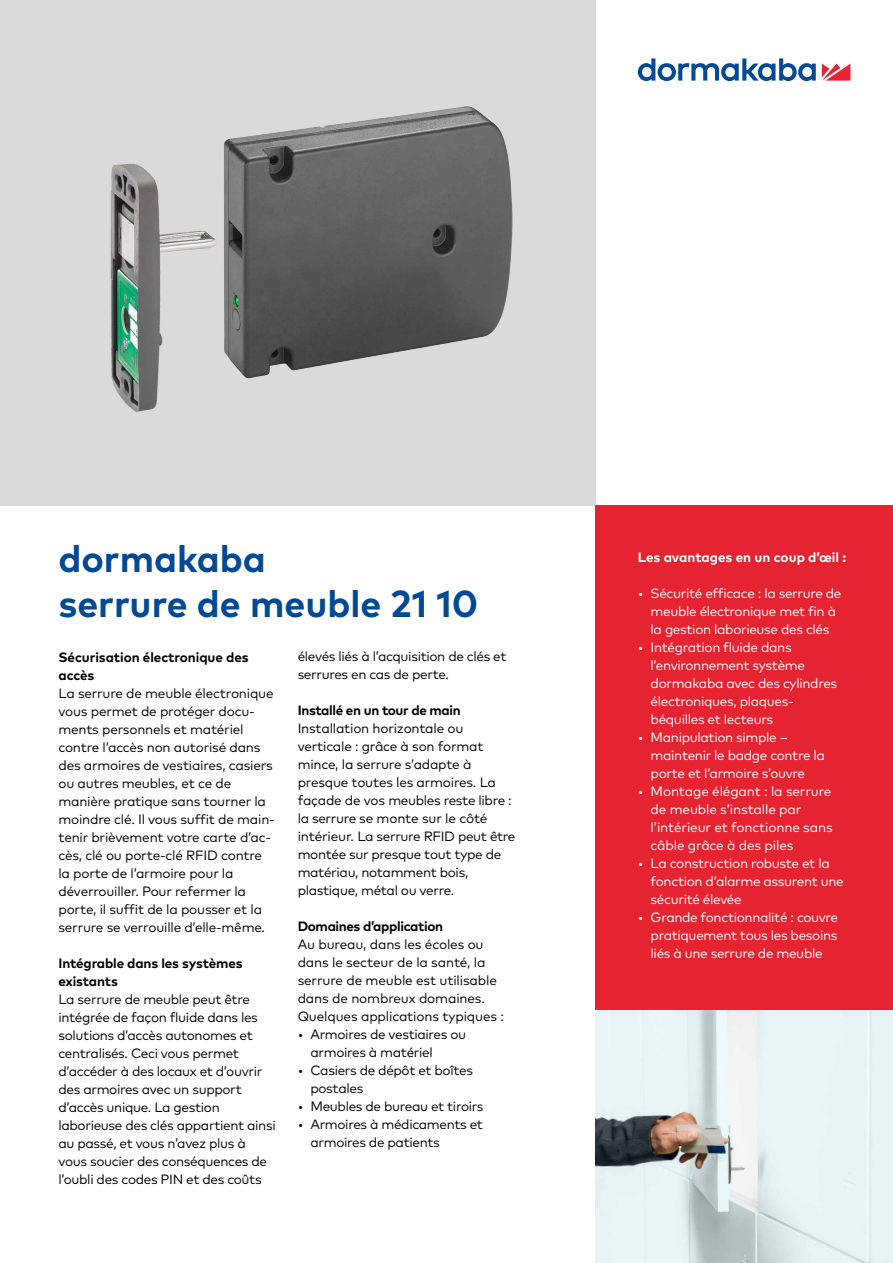
<style>
.page{position:relative;width:893px;height:1263px;background:#fff}
.page>*{position:absolute;margin:0;border:0;box-sizing:border-box;transform-origin:0 0}
.t1{font:700 37.5px/45px "Mark Pro";color:#004994}
.t2{font:13.5px/18px "Mark Pro";letter-spacing:-.025em;color:#000}
.t3{font:13.5px/18px "Mark Pro";letter-spacing:-.025em;color:#fff}
.t4{font:700 13.5px/18px "Mark Pro";letter-spacing:-.015em;color:#000}
.t5{font:700 13.5px "Mark Pro";color:#fff}
</style>
<div class="page">
<div style="left:0;top:0;width:595px;height:505px;background:#dadada"></div>
<img style="left:110px;top:106px;width:403px;height:306px">
<svg style="left:822px;top:64px;width:28px;height:17px"></svg>
<svg style="left:638px;top:58px;width:178px;height:23px"></svg>
<div style="left:595px;top:505px;width:298px;height:505px;background:#e62330"></div>
<img style="left:595px;top:1010px;width:298px;height:253px">
<h1 class="t1" style="left:58px;top:533px;width:421px">dormakaba<br>serrure de meuble 21 10</h1>
<p class="t4" style="left:58px;top:647px;width:192px">Sécurisation électronique des accès</p>
<p class="t2" style="left:58px;top:683px;width:218px">La serrure de meuble électronique vous permet de protéger docu&shy;ments personnels et matériel contre l’accès non autorisé dans des armoires de vestiaires, casiers ou autres meubles, et ce de manière pratique sans tourner la moindre clé. Il vous suffit de main&shy;tenir brièvement votre carte d’ac&shy;cès, clé ou porte-clé RFID contre la porte de l’armoire pour la déverrouiller. Pour refermer la porte, il suffit de la pousser et la serrure se verrouille d’elle-même.</p>
<p class="t4" style="left:58px;top:952px;width:186px">Intégrable dans les systèmes existants</p>
<p class="t2" style="left:58px;top:989px;width:219px">La serrure de meuble peut être intégrée de façon fluide dans les solutions d’accès autonomes et centralisés. Ceci vous permet d’accéder à des locaux et d’ouvrir des armoires avec un support d’accès unique. La gestion laborieuse des clés appartient ainsi au passé, et vous n’avez plus à vous soucier des conséquences de l’oubli des codes PIN et des coûts</p>
<p class="t2" style="left:298px;top:647px;width:210px">élevés liés à l’acquisition de clés et serrures en cas de perte.</p>
<p class="t4" style="left:298px;top:700px;width:165px">Installé en un tour de main</p>
<p class="t2" style="left:298px;top:719px;width:219px">Installation horizontale ou verticale : grâce à son format mince, la serrure s’adapte à presque toutes les armoires. La façade de vos meubles reste libre : la serrure se monte sur le côté intérieur. La serrure RFID peut être montée sur presque tout type de matériau, notamment bois, plastique, métal ou verre.</p>
<p class="t4" style="left:298px;top:916px;width:147px">Domaines d’application</p>
<p class="t2" style="left:298px;top:934px;width:208px">Au bureau, dans les écoles ou dans le secteur de la santé, la serrure de meuble est utilisable dans de nombreux domaines.<br>Quelques applications typiques :</p>
<p class="t2" style="left:310px;top:1024px;width:157px;text-indent:-13px">• Armoires de vestiaires ou armoires à matériel</p>
<p class="t2" style="left:310px;top:1060px;width:164px;text-indent:-13px">• Casiers de dépôt et boîtes postales</p>
<p class="t2" style="left:298px;top:1096px;width:187px">• Meubles de bureau et tiroirs</p>
<p class="t2" style="left:310px;top:1114px;width:174px;text-indent:-13px">• Armoires à médicaments et armoires de patients</p>
<p class="t5" style="left:638px;top:547px;width:210px">Les avantages en un coup d’œil :</p>
<p class="t3" style="left:638px;top:583px;width:205px;text-align:center">• Sécurité efficace : la serrure de meuble électronique met fin à<br>la gestion laborieuse des clés</p>
<p class="t3" style="left:651px;top:637px;width:188px;text-indent:-13px">• Intégration fluide dans l’environnement système dormakaba avec des cylindres électroniques, plaques&shy;béquilles et lecteurs</p>
<p class="t3" style="left:651px;top:727px;width:176px;text-indent:-13px">• Manipulation simple – maintenir le badge contre la porte et l’armoire s’ouvre</p>
<p class="t3" style="left:651px;top:781px;width:184px;text-indent:-13px">• Montage élégant : la serrure de meuble s’installe par l’intérieur et fonctionne sans câble grâce à des piles</p>
<p class="t3" style="left:651px;top:853px;width:195px;text-indent:-13px">• La construction robuste et la fonction d’alarme assurent une sécurité élevée</p>
<p class="t3" style="left:651px;top:907px;width:189px;text-align:justify;text-indent:-13px">• Grande fonctionnalité : couvre pratiquement tous les besoins liés à une serrure de meuble</p>
</div>
